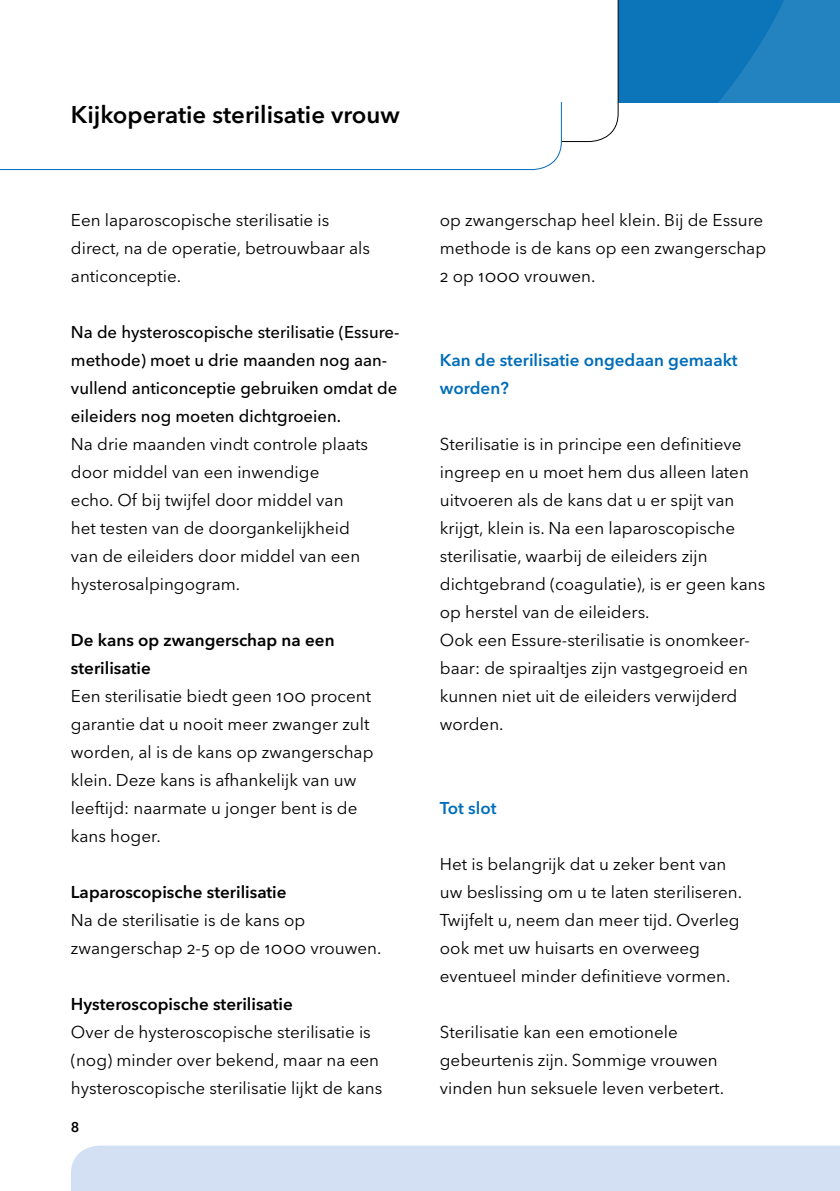
<style>
.page{position:relative;width:840px;height:1191px;background:#fff}
.page>*{position:absolute;margin:0;border:0;box-sizing:border-box;transform-origin:0 0}
.t1{font:600 24px "Avenir Next LT Pro";color:#000}
.t2{font:17px/28px "Avenir Next LT Pro";color:#000}
.t3{font:500 17px/28px "Avenir Next LT Pro";color:#000}
.t4{font:600 17px/28px "Avenir Next LT Pro";color:#000}
.t5{font:600 17px/28px "Avenir Next LT Pro";color:#006db8}
.t6{font:600 14px "Avenir Next LT Pro";color:#000}
</style>
<div class="page">
<svg style="left:618px;top:0;width:221px;height:102px;background:#147abc"></svg>
<div style="left:71px;top:1145px;width:768px;height:46px;background:#d3dff3"></div>
<svg style="left:0;top:102px;width:562px;height:69px"></svg>
<h1 class="t1" style="left:71px;top:99px;width:330px">Kijkoperatie sterilisatie vrouw</h1>
<p class="t2" style="left:71px;top:206px;width:300px">Een laparoscopische sterilisatie is direct, na de operatie, betrouwbaar als anticonceptie.</p>
<p class="t3" style="left:71px;top:318px;width:330px">Na de hysteroscopische sterilisatie (Essure&shy;methode) moet u drie maanden nog aan&shy;vullend anticonceptie gebruiken omdat de eileiders nog moeten dichtgroeien.</p>
<p class="t2" style="left:71px;top:430px;width:298px">Na drie maanden vindt controle plaats door middel van een inwendige<br>echo. Of bij twijfel door middel van het testen van de doorgankelijkheid van de eileiders door middel van een hysterosalpingogram.</p>
<p class="t4" style="left:71px;top:626px;width:265px">De kans op zwangerschap na een sterilisatie</p>
<p class="t2" style="left:71px;top:682px;width:304px">Een sterilisatie biedt geen 100 procent garantie dat u nooit meer zwanger zult worden, al is de kans op zwangerschap klein. Deze kans is afhankelijk van uw leeftijd: naarmate u jonger bent is de kans hoger.</p>
<p class="t4" style="left:71px;top:878px;width:217px">Laparoscopische sterilisatie</p>
<p class="t2" style="left:71px;top:906px;width:312px">Na de sterilisatie is de kans op zwangerschap 2-5 op de 1000 vrouwen.</p>
<p class="t4" style="left:71px;top:990px;width:223px">Hysteroscopische sterilisatie</p>
<p class="t2" style="left:71px;top:1018px;width:313px">Over de hysteroscopische sterilisatie is (nog) minder over bekend, maar na een hysteroscopische sterilisatie lijkt de kans</p>
<p class="t6" style="left:71px;top:1118px;width:10px">8</p>
<p class="t2" style="left:439px;top:206px;width:327px">op zwangerschap heel klein. Bij de Essure methode is de kans op een zwangerschap<br>2 op 1000 vrouwen.</p>
<p class="t5" style="left:439px;top:346px;width:299px">Kan de sterilisatie ongedaan gemaakt worden?</p>
<p class="t2" style="left:439px;top:430px;width:327px">Sterilisatie is in principe een definitieve ingreep en u moet hem dus alleen laten uitvoeren als de kans dat u er spijt van krijgt, klein is. Na een laparoscopische sterilisatie, waarbij de eileiders zijn dichtgebrand (coagulatie), is er geen kans op herstel van de eileiders.<br>Ook een Essure-sterilisatie is onomkeer&shy;baar: de spiraaltjes zijn vastgegroeid en kunnen niet uit de eileiders verwijderd worden.</p>
<p class="t5" style="left:439px;top:794px;width:58px">Tot slot</p>
<p class="t2" style="left:439px;top:850px;width:303px">Het is belangrijk dat u zeker bent van uw beslissing om u te laten steriliseren.<br>Twijfelt u, neem dan meer tijd. Overleg ook met uw huisarts en overweeg eventueel minder definitieve vormen.</p>
<p class="t2" style="left:439px;top:1018px;width:285px">Sterilisatie kan een emotionele gebeurtenis zijn. Sommige vrouwen vinden hun seksuele leven verbetert.</p>
</div>
